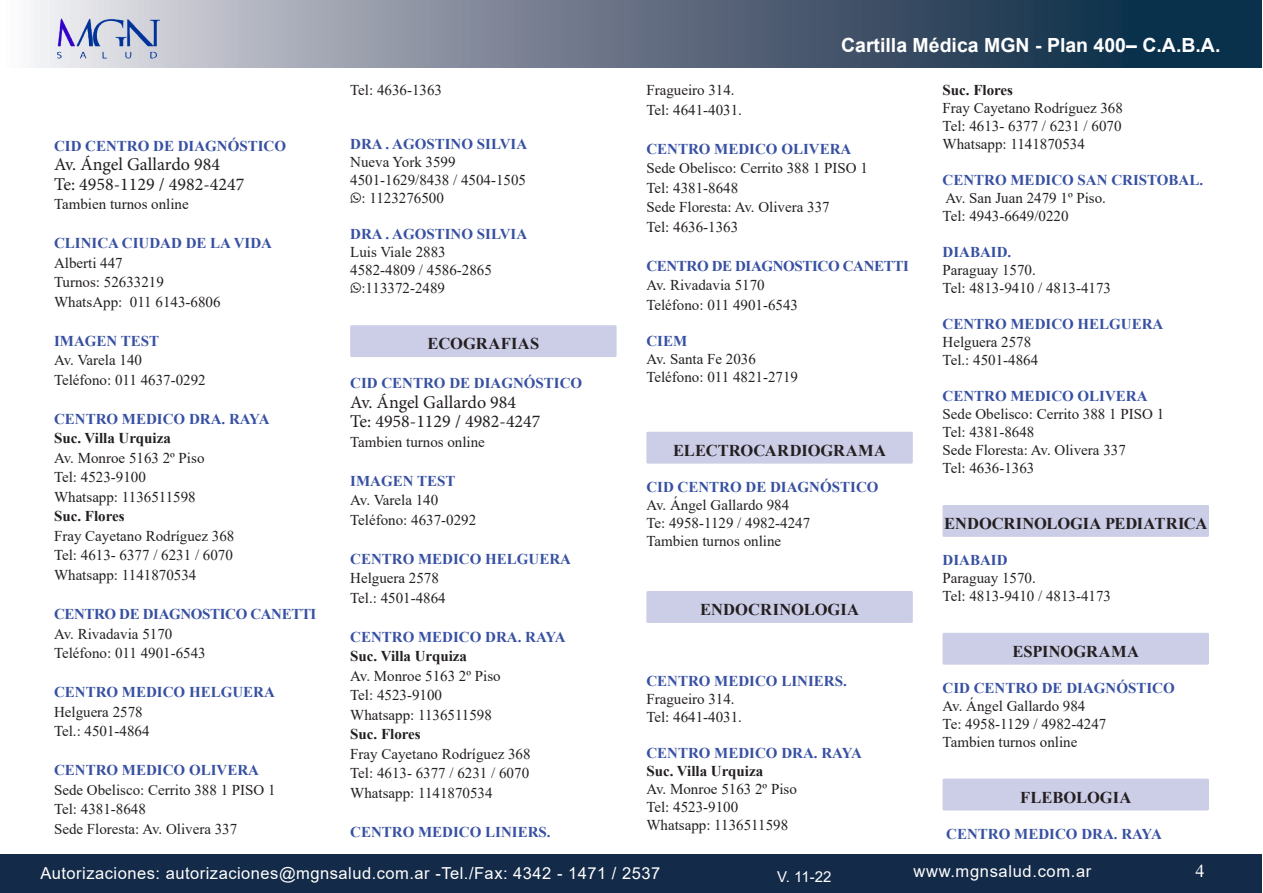
<style>
.page{position:relative;width:1263px;height:893px;background:#fff}
.page>*{position:absolute;margin:0;border:0;box-sizing:border-box;transform-origin:0 0}
.t1{font:700 19.5px "Arial";color:#fff}
.t2{font:18px "Minion Pro";color:#231f20}
.t3{font:18px "Times New Roman";color:#fff}
.t4{font:16.5px "Arial";letter-spacing:.03em;color:#fff}
.Especialidad_-_Copia{font:700 16.5px "Times New Roman";color:#231f20}
.Datos{font:15px/18px "Times New Roman";color:#231f20}
.nombre{font:700 15px "Times New Roman";color:#3750a2}
.t5{font:700 15px "Times New Roman";color:#231f20}
.nombre-2{font:700 15px "Times New Roman";letter-spacing:-.025em;color:#3750a2}
.nombre-3{font:15px "Times New Roman";color:#231f20}
.Datos-2{font:700 15px "Times New Roman";color:#3750a2}
.t6{font:15px "Arial";color:#fff}
</style>
<div class="page">
<div style="left:1px;top:854px;width:1261px;height:39px;background:#132a48"></div>
<svg style="left:30px;top:0;width:1231px;height:67px;background:#637285"></svg>
<img style="left:55px;top:17px;width:107px;height:43px">
<div style="left:350px;top:325px;width:267px;height:32px;background:#cccde7;border-radius:2px"></div>
<div style="left:646px;top:432px;width:267px;height:32px;background:#cccde7;border-radius:2px"></div>
<div style="left:646px;top:591px;width:267px;height:32px;background:#cccde7;border-radius:2px"></div>
<div style="left:942px;top:505px;width:267px;height:32px;background:#cccde7;border-radius:2px"></div>
<div style="left:942px;top:633px;width:267px;height:32px;background:#cccde7;border-radius:2px"></div>
<div style="left:942px;top:779px;width:267px;height:31px;background:#cccde7;border-radius:2px"></div>
<p class="nombre" style="left:54px;top:135px;width:234px">CID CENTRO DE DIAGNÓSTICO</p>
<p class="t2" style="left:54px;top:153px;width:168px">Av. Ángel Gallardo 984</p>
<p class="t2" style="left:54px;top:172px;width:192px">Te: 4958-1129 / 4982-4247</p>
<p class="nombre-3" style="left:54px;top:194px;width:136px">Tambien turnos online</p>
<p class="nombre" style="left:54px;top:233px;width:220px">CLINICA CIUDAD DE LA VIDA</p>
<p class="Datos" style="left:54px;top:253px;width:70px">Alberti 447</p>
<p class="Datos" style="left:54px;top:273px;width:111px">Turnos: 52633219</p>
<p class="Datos" style="left:54px;top:292px;width:168px">WhatsApp: 011 6143-6806</p>
<p class="nombre" style="left:54px;top:330px;width:107px">IMAGEN TEST</p>
<p class="Datos" style="left:54px;top:351px;width:90px">Av. Varela 140</p>
<p class="Datos" style="left:54px;top:370px;width:153px">Teléfono: 011 4637-0292</p>
<p class="nombre" style="left:54px;top:408px;width:217px">CENTRO MEDICO DRA. RAYA</p>
<p class="t5" style="left:54px;top:428px;width:118px">Suc. Villa Urquiza</p>
<p class="Datos" style="left:54px;top:448px;width:152px">Av. Monroe 5163 2º Piso</p>
<p class="Datos" style="left:54px;top:468px;width:93px">Tel: 4523-9100</p>
<p class="Datos" style="left:54px;top:487px;width:143px">Whatsapp: 1136511598</p>
<p class="t5" style="left:54px;top:506px;width:72px">Suc. Flores</p>
<p class="Datos" style="left:54px;top:526px;width:182px">Fray Cayetano Rodríguez 368</p>
<p class="Datos" style="left:54px;top:546px;width:180px">Tel: 4613- 6377 / 6231 / 6070</p>
<p class="Datos" style="left:54px;top:565px;width:144px">Whatsapp: 1141870534</p>
<p class="nombre-2" style="left:54px;top:603px;width:264px">CENTRO DE DIAGNOSTICO CANETTI</p>
<p class="Datos" style="left:54px;top:624px;width:120px">Av. Rivadavia 5170</p>
<p class="Datos" style="left:54px;top:643px;width:153px">Teléfono: 011 4901-6543</p>
<p class="nombre" style="left:54px;top:681px;width:222px">CENTRO MEDICO HELGUERA</p>
<p class="Datos" style="left:54px;top:702px;width:90px">Helguera 2578</p>
<p class="Datos" style="left:54px;top:721px;width:97px">Tel.: 4501-4864</p>
<p class="nombre" style="left:54px;top:759px;width:207px">CENTRO MEDICO OLIVERA</p>
<p class="Datos" style="left:54px;top:780px;width:223px">Sede Obelisco: Cerrito 388 1 PISO 1</p>
<p class="Datos" style="left:54px;top:799px;width:93px">Tel: 4381-8648</p>
<p class="Datos" style="left:54px;top:819px;width:185px">Sede Floresta: Av. Olivera 337</p>
<p class="Datos" style="left:350px;top:81px;width:93px">Tel: 4636-1363</p>
<p class="nombre" style="left:350px;top:134px;width:178px">DRA . AGOSTINO SILVIA</p>
<p class="Datos" style="left:350px;top:153px;width:107px">Nueva York 3599</p>
<p class="Datos" style="left:350px;top:171px;width:177px">4501-1629/8438 / 4504-1505</p>
<p class="Datos" style="left:361px;top:189px;width:84px">: 1123276500</p>
<p class="Datos-2" style="left:350px;top:224px;width:178px">DRA . AGOSTINO SILVIA</p>
<p class="Datos" style="left:350px;top:243px;width:143px">Luis Viale 2883<br>4582-4809 / 4586-2865</p>
<p class="Datos" style="left:361px;top:279px;width:85px">:113372-2489</p>
<p class="Especialidad_-_Copia" style="left:428px;top:332px;width:113px">ECOGRAFIAS</p>
<p class="nombre" style="left:350px;top:372px;width:234px">CID CENTRO DE DIAGNÓSTICO</p>
<p class="t2" style="left:350px;top:390px;width:168px">Av. Ángel Gallardo 984</p>
<p class="t2" style="left:350px;top:409px;width:192px">Te: 4958-1129 / 4982-4247</p>
<p class="nombre-3" style="left:350px;top:431px;width:136px">Tambien turnos online</p>
<p class="nombre" style="left:350px;top:470px;width:107px">IMAGEN TEST</p>
<p class="Datos" style="left:350px;top:491px;width:90px">Av. Varela 140</p>
<p class="Datos" style="left:350px;top:510px;width:128px">Teléfono: 4637-0292</p>
<p class="nombre" style="left:350px;top:548px;width:222px">CENTRO MEDICO HELGUERA</p>
<p class="Datos" style="left:350px;top:569px;width:90px">Helguera 2578</p>
<p class="Datos" style="left:350px;top:588px;width:97px">Tel.: 4501-4864</p>
<p class="nombre" style="left:350px;top:626px;width:217px">CENTRO MEDICO DRA. RAYA</p>
<p class="t5" style="left:350px;top:645px;width:118px">Suc. Villa Urquiza</p>
<p class="Datos" style="left:350px;top:666px;width:152px">Av. Monroe 5163 2º Piso</p>
<p class="Datos" style="left:350px;top:686px;width:93px">Tel: 4523-9100</p>
<p class="Datos" style="left:350px;top:705px;width:143px">Whatsapp: 1136511598</p>
<p class="t5" style="left:350px;top:723px;width:72px">Suc. Flores</p>
<p class="Datos" style="left:350px;top:744px;width:182px">Fray Cayetano Rodríguez 368</p>
<p class="Datos" style="left:350px;top:764px;width:180px">Tel: 4613- 6377 / 6231 / 6070</p>
<p class="Datos" style="left:350px;top:783px;width:144px">Whatsapp: 1141870534</p>
<p class="nombre" style="left:350px;top:821px;width:202px">CENTRO MEDICO LINIERS.</p>
<h1 class="t1" style="left:841px;top:31px;width:381px">Cartilla Médica MGN - Plan 400– C.A.B.A.</h1>
<p class="Datos" style="left:646px;top:81px;width:90px">Fragueiro 314.</p>
<p class="Datos" style="left:646px;top:100px;width:97px">Tel: 4641-4031.</p>
<p class="nombre" style="left:646px;top:138px;width:207px">CENTRO MEDICO OLIVERA</p>
<p class="Datos" style="left:646px;top:159px;width:223px">Sede Obelisco: Cerrito 388 1 PISO 1</p>
<p class="Datos" style="left:646px;top:178px;width:93px">Tel: 4381-8648</p>
<p class="Datos" style="left:646px;top:198px;width:185px">Sede Floresta: Av. Olivera 337</p>
<p class="Datos" style="left:646px;top:217px;width:93px">Tel: 4636-1363</p>
<p class="nombre-2" style="left:646px;top:255px;width:264px">CENTRO DE DIAGNOSTICO CANETTI</p>
<p class="Datos" style="left:646px;top:276px;width:120px">Av. Rivadavia 5170</p>
<p class="Datos" style="left:646px;top:295px;width:153px">Teléfono: 011 4901-6543</p>
<p class="nombre" style="left:646px;top:330px;width:42px">CIEM</p>
<p class="Datos" style="left:646px;top:349px;width:111px">Av. Santa Fe 2036</p>
<p class="Datos" style="left:646px;top:367px;width:153px">Teléfono: 011 4821-2719</p>
<p class="Especialidad_-_Copia" style="left:673px;top:438px;width:215px">ELECTROCARDIOGRAMA</p>
<p class="nombre" style="left:646px;top:476px;width:234px">CID CENTRO DE DIAGNÓSTICO</p>
<p class="Datos" style="left:646px;top:495px;width:144px">Av. Ángel Gallardo 984</p>
<p class="Datos" style="left:646px;top:513px;width:165px">Te: 4958-1129 / 4982-4247</p>
<p class="Datos" style="left:646px;top:531px;width:136px">Tambien turnos online</p>
<p class="Especialidad_-_Copia" style="left:700px;top:598px;width:161px">ENDOCRINOLOGIA</p>
<p class="nombre" style="left:646px;top:670px;width:202px">CENTRO MEDICO LINIERS.</p>
<p class="Datos" style="left:646px;top:689px;width:90px">Fragueiro 314.</p>
<p class="Datos" style="left:646px;top:707px;width:97px">Tel: 4641-4031.</p>
<p class="nombre" style="left:646px;top:742px;width:217px">CENTRO MEDICO DRA. RAYA</p>
<p class="t5" style="left:646px;top:760px;width:118px">Suc. Villa Urquiza</p>
<p class="Datos" style="left:646px;top:779px;width:152px">Av. Monroe 5163 2º Piso</p>
<p class="Datos" style="left:646px;top:797px;width:93px">Tel: 4523-9100</p>
<p class="Datos" style="left:646px;top:815px;width:143px">Whatsapp: 1136511598</p>
<p class="t5" style="left:942px;top:79px;width:72px">Suc. Flores</p>
<p class="Datos" style="left:942px;top:99px;width:182px">Fray Cayetano Rodríguez 368</p>
<p class="Datos" style="left:942px;top:117px;width:180px">Tel: 4613- 6377 / 6231 / 6070</p>
<p class="Datos" style="left:942px;top:135px;width:144px">Whatsapp: 1141870534</p>
<p class="nombre" style="left:942px;top:169px;width:262px">CENTRO MEDICO SAN CRISTOBAL.</p>
<p class="Datos" style="left:945px;top:189px;width:162px">Av. San Juan 2479 1º Piso.</p>
<p class="Datos" style="left:942px;top:207px;width:128px">Tel: 4943-6649/0220</p>
<p class="nombre" style="left:942px;top:241px;width:70px">DIABAID.</p>
<p class="Datos" style="left:942px;top:261px;width:95px">Paraguay 1570.</p>
<p class="Datos" style="left:942px;top:279px;width:170px">Tel: 4813-9410 / 4813-4173</p>
<p class="nombre" style="left:942px;top:313px;width:222px">CENTRO MEDICO HELGUERA</p>
<p class="Datos" style="left:942px;top:333px;width:90px">Helguera 2578</p>
<p class="Datos" style="left:942px;top:351px;width:97px">Tel.: 4501-4864</p>
<p class="nombre" style="left:942px;top:385px;width:207px">CENTRO MEDICO OLIVERA</p>
<p class="Datos" style="left:942px;top:405px;width:223px">Sede Obelisco: Cerrito 388 1 PISO 1</p>
<p class="Datos" style="left:942px;top:423px;width:93px">Tel: 4381-8648</p>
<p class="Datos" style="left:942px;top:441px;width:185px">Sede Floresta: Av. Olivera 337</p>
<p class="Datos" style="left:942px;top:459px;width:93px">Tel: 4636-1363</p>
<p class="Especialidad_-_Copia" style="left:944px;top:512px;width:264px">ENDOCRINOLOGIA PEDIATRICA</p>
<p class="nombre" style="left:942px;top:549px;width:66px">DIABAID</p>
<p class="Datos" style="left:942px;top:569px;width:95px">Paraguay 1570.</p>
<p class="Datos" style="left:942px;top:587px;width:170px">Tel: 4813-9410 / 4813-4173</p>
<p class="Especialidad_-_Copia" style="left:1012px;top:639px;width:128px">ESPINOGRAMA</p>
<p class="nombre" style="left:942px;top:677px;width:234px">CID CENTRO DE DIAGNÓSTICO</p>
<p class="Datos" style="left:942px;top:696px;width:144px">Av. Ángel Gallardo 984</p>
<p class="Datos" style="left:942px;top:714px;width:165px">Te: 4958-1129 / 4982-4247</p>
<p class="Datos" style="left:942px;top:732px;width:136px">Tambien turnos online</p>
<p class="Especialidad_-_Copia" style="left:1020px;top:785px;width:113px">FLEBOLOGIA</p>
<p class="nombre" style="left:946px;top:823px;width:217px">CENTRO MEDICO DRA. RAYA</p>
<p class="t4" style="left:40px;top:861px;width:621px">Autorizaciones: autorizaciones@mgnsalud.com.ar -Tel./Fax: 4342 - 1471 / 2537</p>
<p class="t6" style="left:777px;top:866px;width:56px">V. 11-22</p>
<p class="t4" style="left:913px;top:860px;width:179px">www.mgnsalud.com.ar</p>
<p class="t3" style="left:1195px;top:858px;width:10px">4</p>
</div>
